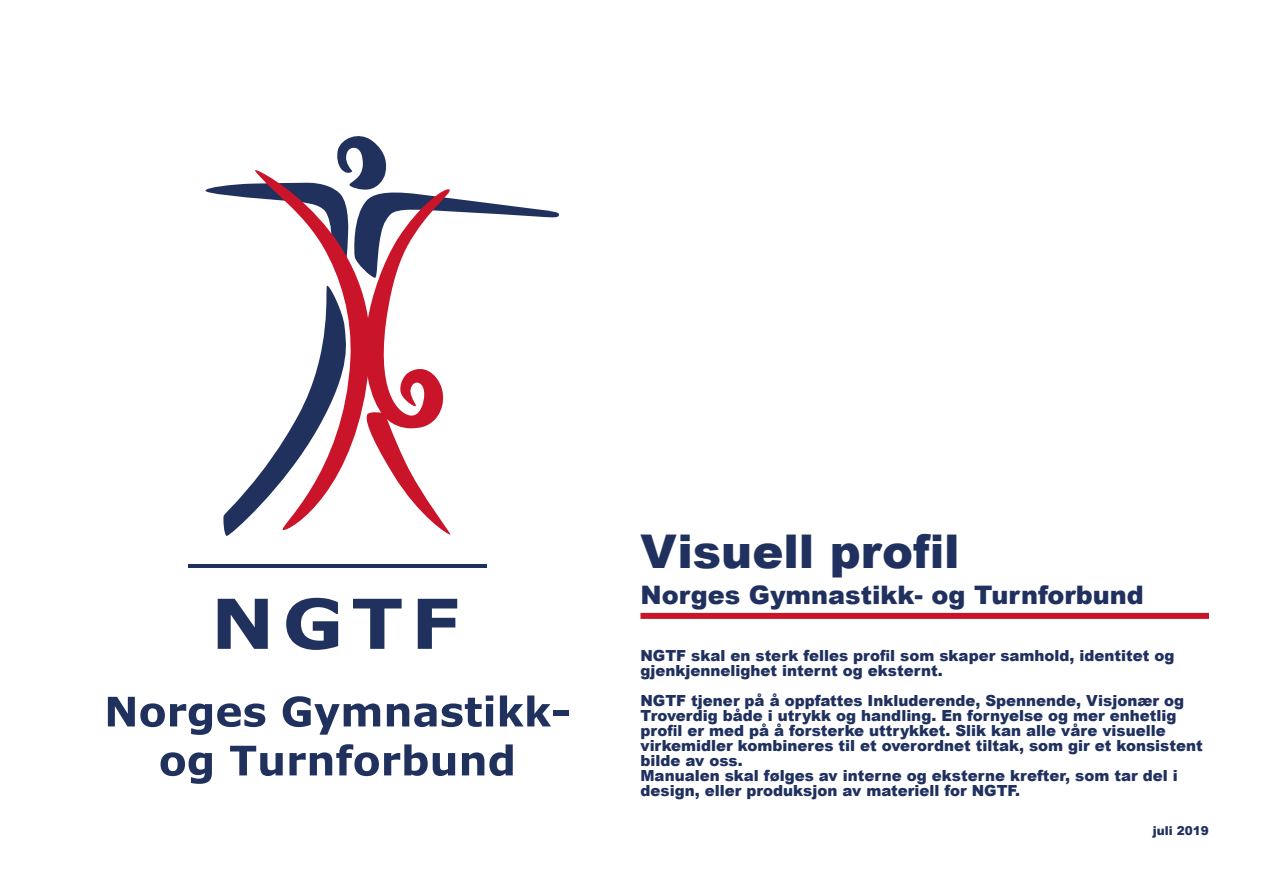
<style>
.page{position:relative;width:1263px;height:893px;background:#fff}
.page>*{position:absolute;margin:0;border:0;box-sizing:border-box;transform-origin:0 0}
.t1{font:900 46.5px "Arial";color:#20315f}
.t2{font:900 25.5px "Arial";color:#20315f}
.t3{font:900 15.3px/15px "Arial";color:#20315f}
.t4{font:900 12.3px "Arial";color:#20315f}
</style>
<div class="page">
<svg style="left:205px;top:136px;width:354px;height:400px"></svg>
<svg style="left:218px;top:599px;width:50px;height:50px"></svg>
<svg style="left:286px;top:598px;width:52px;height:52px"></svg>
<svg style="left:353px;top:599px;width:49px;height:50px"></svg>
<svg style="left:418px;top:599px;width:39px;height:50px"></svg>
<hr style="left:188px;top:564px;width:299px;height:4px;background:#20315e">
<svg style="left:108px;top:697px;width:157px;height:38px"></svg>
<svg style="left:283px;top:696px;width:97px;height:39px"></svg>
<svg style="left:387px;top:695px;width:106px;height:32px"></svg>
<svg style="left:500px;top:695px;width:51px;height:31px"></svg>
<div style="left:553px;top:710px;width:16px;height:6px;background:#20315e"></div>
<svg style="left:161px;top:752px;width:51px;height:32px"></svg>
<svg style="left:230px;top:746px;width:53px;height:30px"></svg>
<svg style="left:289px;top:744px;width:166px;height:32px"></svg>
<svg style="left:462px;top:744px;width:51px;height:32px"></svg>
<div style="left:640px;top:613px;width:569px;height:6px;background:#ca142a"></div>
<h1 class="t1" style="left:640px;top:517px;width:321px">Visuell profil</h1>
<h2 class="t2" style="left:640px;top:576px;width:505px">Norges Gymnastikk- og Turnforbund</h2>
<p class="t3" style="left:640px;top:647px;width:535px">NGTF skal en sterk felles profil som skaper samhold, identitet og gjenkjennelighet internt og eksternt.</p>
<p class="t3" style="left:640px;top:692px;width:564px">NGTF tjener på å oppfattes Inkluderende, Spennende, Visjonær og Troverdig både i utrykk og handling. En fornyelse og mer enhetlig profil er med på å forsterke uttrykket. Slik kan alle våre visuelle virkemidler kombineres til et overordnet tiltak, som gir et konsistent bilde av oss.<br>Manualen skal følges av interne og eksterne krefter, som tar del i design, eller produksjon av materiell for NGTF.</p>
<p class="t4" style="left:1153px;top:821px;width:58px">juli 2019</p>
</div>
